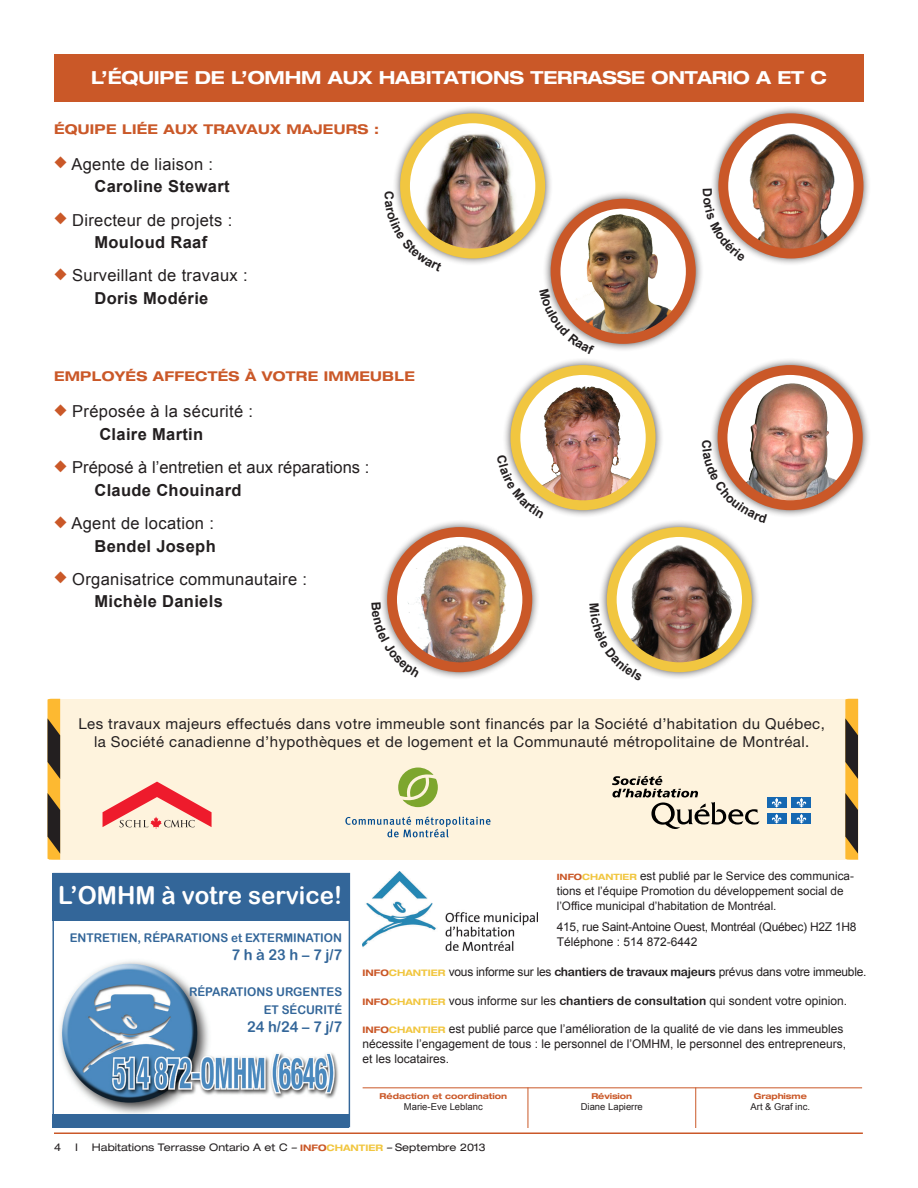
<style>
.page{position:relative;width:918px;height:1188px;background:#fff}
.page>*{position:absolute;margin:0;border:0;box-sizing:border-box;transform-origin:0 0}
.t1{font:24.75px "Arial Rounded MT Bold";color:#fff}
.t2{font:700 expanded 18px "Helvetica Neue";letter-spacing:-.01em;color:#fff}
.t3{font:16.5px/22.5px "Arial";letter-spacing:.02em;color:#231f20}
.t4{font:16.5px/22.5px "Arial";color:#231f20}
.t5{font:15px/18px "Helvetica Neue";letter-spacing:.03em;color:#231f20;text-align:center}
.t6{font:15px "Arial Rounded MT Bold";color:#369}
.t7{font:700 expanded 13.5px "Helvetica Neue";letter-spacing:.02em;color:#ca5828}
.t8{font:12px/15px "Arial";color:#231f20}
.t9{font:12px "Arial";letter-spacing:-.02em;color:#231f20}
.t10{font:12px/18px "Arial Rounded MT Bold";color:#369;text-align:right}
.t11{font:11.7px/15px "Arial";color:#231f20}
.t12{font:expanded 10.5px "Helvetica Neue";color:#231f20}
.t13{font:9.45px "Arial";color:#231f20}
.t14{font:700 expanded 8.1px "Helvetica Neue";color:#ca5828}
.s1{color:#ca5828}
.s2{font-weight:700}
.s3{font-family:"Helvetica Neue";font-weight:700;font-stretch:expanded;font-size:8.7px;color:#ca5828}
.s4{font-family:"Helvetica Neue";font-weight:700;font-stretch:expanded;font-size:8.7px;color:#f1c640}
.s5{font-family:"Helvetica Neue";font-weight:700;font-stretch:expanded;font-size:9px;color:#ca5828}
.s6{font-family:"Helvetica Neue";font-weight:700;font-stretch:expanded;font-size:9px;color:#f1c640}
.s7{font-family:"Arial Rounded MT Bold"}
.s8{font-style:italic}
.s9{font-weight:700;font-size:9px;color:#ca5828}
.s10{font-weight:700;font-size:9px;color:#f1c640}
</style>
<div class="page">
<div style="left:54px;top:54px;width:810px;height:48px;background:#ca5828"></div>
<hr style="left:54px;top:1132px;width:809px;height:2px;background:#ca5828">
<img style="left:362px;top:871px;width:175px;height:80px">
<hr style="left:363px;top:1088px;width:499px;height:1px;background:#ca5828">
<img style="left:60px;top:961px;width:279px;height:153px">
<div style="left:52px;top:873px;width:297px;height:48px;background:#369"></div>
<div style="left:52px;top:1114px;width:297px;height:14px;background:#369"></div>
<hr style="left:528px;top:1088px;width:1px;height:40px;background:#ca5828">
<hr style="left:695px;top:1088px;width:1px;height:40px;background:#ca5828">
<div style="left:392px;top:105px;width:161px;height:162px;background:#231f20;opacity:.75"></div>
<img style="left:405px;top:129px;width:135px;height:125px">
<div style="left:400px;top:113px;width:145px;height:145px;border:10px solid #f1c640;border-radius:50%"></div>
<div style="left:542px;top:191px;width:162px;height:161px;background:#231f20;opacity:.75"></div>
<img style="left:556px;top:204px;width:135px;height:135px;border-radius:68px">
<div style="left:551px;top:199px;width:145px;height:145px;border:10px solid #ca5828;border-radius:50%"></div>
<div style="left:502px;top:357px;width:162px;height:161px;background:#231f20;opacity:.75"></div>
<img style="left:515px;top:375px;width:136px;height:130px">
<div style="left:510px;top:365px;width:146px;height:145px;border:10px solid #f1c640;border-radius:50%"></div>
<div style="left:599px;top:519px;width:161px;height:161px;background:#231f20;opacity:.75"></div>
<img style="left:616px;top:542px;width:129px;height:123px">
<div style="left:607px;top:527px;width:145px;height:145px;border:10px solid #f1c640;border-radius:50%"></div>
<div style="left:710px;top:105px;width:162px;height:162px;background:#231f20;opacity:.75"></div>
<img style="left:723px;top:118px;width:136px;height:136px;border-radius:68px">
<div style="left:718px;top:113px;width:145px;height:145px;border:10px solid #ca5828;border-radius:50%"></div>
<div style="left:709px;top:357px;width:162px;height:161px;background:#231f20;opacity:.75"></div>
<svg style="left:723px;top:370px;width:135px;height:135px"></svg>
<img style="left:729px;top:379px;width:118px;height:126px">
<div style="left:718px;top:365px;width:145px;height:145px;border:10px solid #ca5828;border-radius:50%"></div>
<div style="left:379px;top:519px;width:161px;height:161px;background:#231f20;opacity:.75"></div>
<img style="left:392px;top:532px;width:135px;height:135px;border-radius:68px">
<div style="left:387px;top:527px;width:145px;height:145px;border:10px solid #ca5828;border-radius:50%"></div>
<div style="left:49px;top:699px;width:810px;height:161px;background:#fef3dd"></div>
<svg style="left:48px;top:699px;width:12px;height:161px;background:#866528"></svg>
<svg style="left:845px;top:699px;width:13px;height:161px;background:#8a682b"></svg>
<svg style="left:103px;top:782px;width:109px;height:47px"></svg>
<svg style="left:345px;top:816px;width:146px;height:21px"></svg>
<svg style="left:398px;top:768px;width:40px;height:39px"></svg>
<svg style="left:612px;top:776px;width:148px;height:53px"></svg>
<div style="left:767px;top:797px;width:19px;height:11px;background:#1568b2"></div>
<svg style="left:772px;top:798px;width:10px;height:10px"></svg>
<div style="left:792px;top:797px;width:19px;height:11px;background:#1568b2"></div>
<svg style="left:796px;top:798px;width:11px;height:10px"></svg>
<div style="left:767px;top:813px;width:19px;height:11px;background:#1568b2"></div>
<svg style="left:772px;top:814px;width:10px;height:10px"></svg>
<div style="left:792px;top:813px;width:19px;height:11px;background:#1568b2"></div>
<svg style="left:796px;top:814px;width:11px;height:10px"></svg>
<svg style="left:392px;top:191px;width:50px;height:76px"></svg>
<svg style="left:542px;top:289px;width:53px;height:63px"></svg>
<svg style="left:502px;top:455px;width:42px;height:63px"></svg>
<svg style="left:599px;top:604px;width:43px;height:76px"></svg>
<svg style="left:703px;top:189px;width:42px;height:72px"></svg>
<svg style="left:702px;top:440px;width:65px;height:83px"></svg>
<svg style="left:379px;top:602px;width:41px;height:75px"></svg>
<p class="t2" style="left:91px;top:67px;width:737px">L’ÉQUIPE DE L’OMHM AUX HABITATIONS TERRASSE ONTARIO A ET C</p>
<p class="t7" style="left:54px;top:121px;width:327px">ÉQUIPE LIÉE AUX TRAVAUX MAJEURS :</p>
<p class="t3" style="left:94px;top:153px;width:137px;text-indent:-40px"><span class="s1">◆</span> Agente de liaison :<br><span class="s2">Caroline Stewart</span></p>
<p class="t3" style="left:94px;top:209px;width:139px;text-indent:-40px"><span class="s1">◆</span> Directeur de projets :<br><span class="s2">Mouloud Raaf</span></p>
<p class="t3" style="left:54px;top:265px;width:195px;text-align:center"><span class="s1">◆</span> Surveillant de travaux :<br><span class="s2">Doris Modérie</span></p>
<p class="t7" style="left:54px;top:368px;width:363px">EMPLOYÉS AFFECTÉS À VOTRE IMMEUBLE</p>
<p class="t3" style="left:54px;top:401px;width:201px;text-align:center"><span class="s1">◆</span> Préposée à la sécurité :<br><span class="s2">Claire Martin</span></p>
<p class="t4" style="left:94px;top:456px;width:276px;text-indent:-40px"><span class="s1">◆</span> Préposé à l’entretien et aux réparations :<br><span class="s2">Claude Chouinard</span></p>
<p class="t3" style="left:54px;top:512px;width:163px;text-align:right"><span class="s1">◆</span> Agent de location :<br><span class="s2">Bendel Joseph</span></p>
<p class="t3" style="left:94px;top:568px;width:214px;text-indent:-40px"><span class="s1">◆</span> Organisatrice communautaire :<br><span class="s2">Michèle Daniels</span></p>
<p class="t5" style="left:78px;top:714px;width:748px">Les travaux majeurs effectués dans votre immeuble sont financés par la Société d’habitation du Québec, la Société canadienne d’hypothèques et de logement et la Communauté métropolitaine de Montréal.</p>
<p class="t1" style="left:58px;top:881px;width:285px">L’OMHM à votre service!</p>
<p class="t10" style="left:70px;top:929px;width:274px">ENTRETIEN, RÉPARATIONS et EXTERMINATION</p>
<p class="t6" style="left:231px;top:946px;width:112px">7 h à 23 h – 7 j/7</p>
<p class="t10" style="left:189px;top:983px;width:155px">RÉPARATIONS URGENTES<br>ET SÉCURITÉ</p>
<p class="t6" style="left:247px;top:1018px;width:97px">24 h/24 – 7 j/7</p>
<p class="t11" style="left:557px;top:868px;width:299px"><span class="s3">INFO</span><span class="s4">CHANTIER</span> est publié par le Service des communica&shy;tions et l’équipe Promotion du développement social de l’Office municipal d’habitation de Montréal.</p>
<p class="t9" style="left:557px;top:919px;width:301px">415, rue Saint-Antoine Ouest, Montréal (Québec) H2Z 1H8</p>
<p class="t8" style="left:557px;top:935px;width:142px">Téléphone : 514 872-6442</p>
<p class="t9" style="left:363px;top:964px;width:506px"><span class="s5">INFO</span><span class="s6">CHANTIER</span> vous informe sur les <span class="s7">chantiers de travaux majeurs</span> prévus dans votre immeuble.</p>
<p class="t8" style="left:363px;top:993px;width:486px"><span class="s5">INFO</span><span class="s6">CHANTIER</span> vous informe sur les <span class="s7">chantiers de consultation</span> qui sondent votre opinion.</p>
<p class="t8" style="left:363px;top:1022px;width:485px"><span class="s5">INFO</span><span class="s6">CHANTIER</span> est publié parce que l’amélioration de la qualité de vie dans les immeubles nécessite l’engagement de tous : le personnel de l’OMHM, le personnel des entrepreneurs, et les locataires.</p>
<p class="t14" style="left:380px;top:1091px;width:129px">Rédaction et coordination</p>
<p class="t13" style="left:404px;top:1100px;width:80px">Marie-Eve Leblanc</p>
<p class="t14" style="left:591px;top:1091px;width:42px">Révision</p>
<p class="t13" style="left:581px;top:1100px;width:64px">Diane Lapierre</p>
<p class="t14" style="left:754px;top:1091px;width:55px">Graphisme</p>
<p class="t13" style="left:751px;top:1100px;width:61px">Art &amp; Graf inc.</p>
<p class="t12" style="left:54px;top:1141px;width:9px">4</p>
<p class="t12" style="left:75px;top:1141px;width:4px">I</p>
<p class="t12" style="left:92px;top:1141px;width:395px">Habitations Terrasse Ontario A et C <span class="s8">–</span> <span class="s9">INFO</span><span class="s10">CHANTIER</span> <span class="s8">–</span> Septembre 2013</p>
</div>
